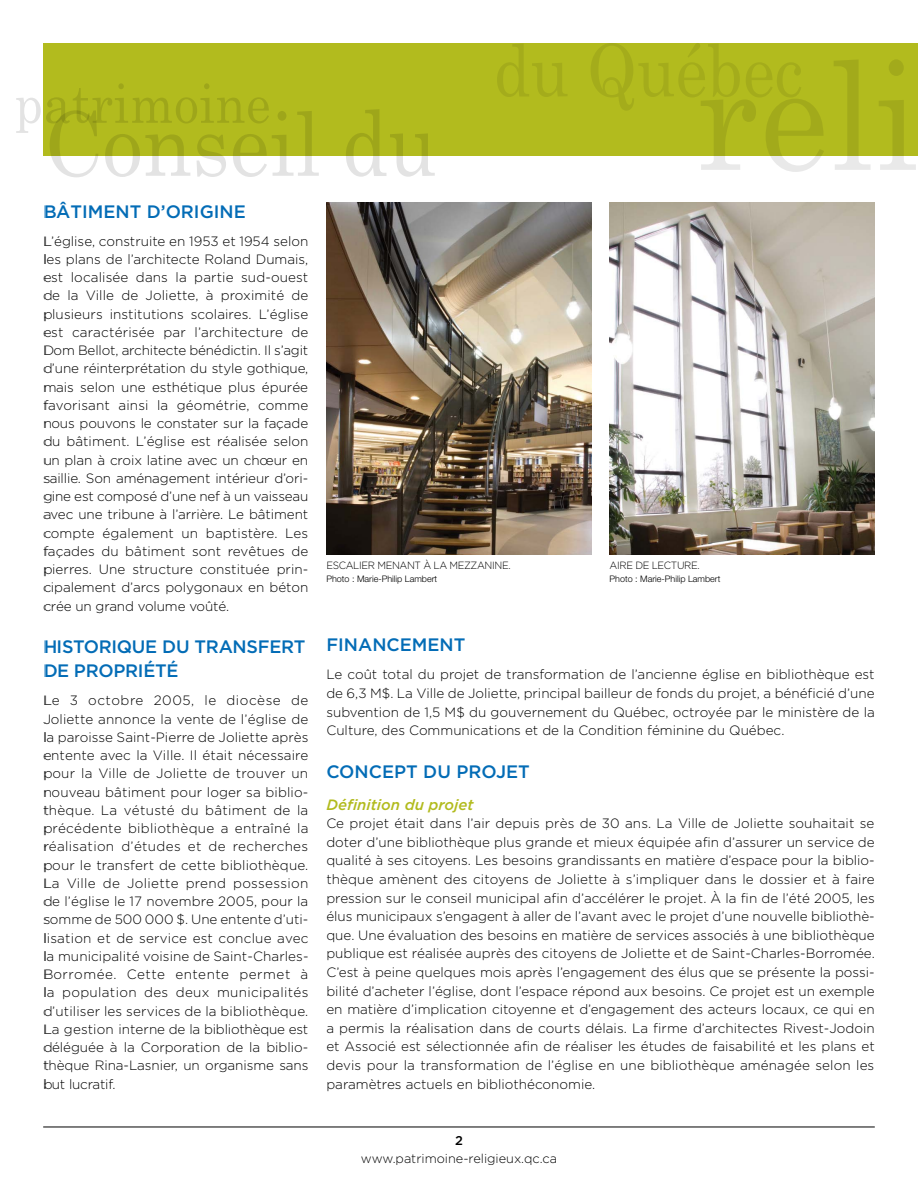
<style>
.page{position:relative;width:918px;height:1188px;background:#fff}
.page>*{position:absolute;margin:0;border:0;box-sizing:border-box;transform-origin:0 0}
.t1{font:500 18px "Gotham";color:#036cb6}
.t2{font:italic 500 15px "Gotham";color:#b2bb1e}
.t3{font:300 13.5px/18.3px "Gotham";letter-spacing:-.005em;color:#000;text-align:justify}
.t4{font:300 12.75px "Gotham";color:#000}
.t5{font:500 12.75px "Gotham";color:#000}
.t6{font:300 10.5px "Gotham";letter-spacing:.18em;color:#000;scale:.95 1}
.t7{font:300 9px "Helvetica Neue";color:#000}
</style>
<div class="page">
<div style="left:43px;top:43px;width:875px;height:113px;background:#b2bb1e"></div>
<svg style="left:834px;top:60px;width:37px;height:110px"></svg>
<svg style="left:879px;top:59px;width:37px;height:111px"></svg>
<svg style="left:346px;top:109px;width:89px;height:68px"></svg>
<svg style="left:16px;top:83px;width:303px;height:94px"></svg>
<svg style="left:497px;top:44px;width:70px;height:53px"></svg>
<svg style="left:591px;top:43px;width:233px;height:129px"></svg>
<hr style="left:43px;top:1127px;width:832px;height:1px;background:#000">
<img style="left:326px;top:203px;width:266px;height:351px">
<img style="left:610px;top:203px;width:265px;height:351px">
<h1 class="t1" style="left:43px;top:201px;width:204px">BÂTI MENT D’ORIGIN E</h1>
<p class="t3" style="left:43px;top:231px;width:267px">L’église, construite en 1953 et 1954 selon les plans de l’architecte Roland Dumais, est localisée dans la partie sud-ouest de la Ville de Joliette, à proximité de plusieurs institutions scolaires. L’église est caractérisée par l’architecture de Dom Bellot, architecte bénédictin. I l s’agit d’une réinterprétation du style gothique, mais selon une esthétique plus épurée favorisant ainsi la géométrie, comme nous pouvons le constater sur la façade du bâtiment. L’église est réalisée selon un plan à croix latine avec un chœur en saillie. Son aménagement intérieur d’ori&shy;gine est composé d’une nef à un vaisseau avec une tribune à l’arrière. Le bâtiment compte également un baptistère. Les façades du bâtiment sont revêtues de pierres. U ne structure constituée prin&shy;cipalement d’arcs polygonaux en béton crée un grand volume voûté.</p>
<h1 class="t1" style="left:43px;top:637px;width:67px">HISTORIQ</h1>
<h1 class="t1" style="left:132px;top:637px;width:88px">UE DU TRANS</h1>
<h1 class="t1" style="left:258px;top:637px;width:49px">FERT</h1>
<h1 class="t1" style="left:43px;top:661px;width:82px">DE PROPRIÉ</h1>
<h1 class="t1" style="left:155px;top:661px;width:22px">TÉ</h1>
<p class="t3" style="left:43px;top:691px;width:267px">Le 3 octobre 2005, le diocèse de Joliette annonce la vente de l’église de la paroisse Saint-Pierre de Joliette après entente avec la Ville. I l était nécessaire pour la Ville de Joliette de trouver un nouveau bâtiment pour loger sa biblio&shy;thèque. La vétusté du bâtiment de la précédente bibliothèque a entraîné la réalisation d’études et de recherches pour le transfert de cette bibliothèque.<br>La Ville de Joliette prend possession de l’église le 17 novembre 2005, pour la somme de 500 000 $. U ne entente d’uti&shy;lisation et de service est conclue avec la municipalité voisine de Saint-Charles-Borromée. Cette entente permet à la population des deux municipalités d’utiliser les services de la bibliothèque.<br>La gestion interne de la bibliothèque est déléguée à la Corporation de la biblio&shy;thèque Rina-Lasnier, un organisme sans but lucratif.</p>
<p class="t6" style="left:326px;top:560px;width:8px">Escal</p>
<p class="t6" style="left:359px;top:560px;width:161px">ier menant à la mezzanine.</p>
<p class="t7" style="left:326px;top:573px;width:112px">Photo : Marie-Philip Lambert</p>
<p class="t6" style="left:610px;top:560px;width:96px">Aire de lecture.</p>
<p class="t7" style="left:610px;top:573px;width:112px">Photo : Marie-Philip Lambert</p>
<h1 class="t1" style="left:326px;top:635px;width:13px">FINAN</h1>
<h1 class="t1" style="left:387px;top:635px;width:80px">CEMENT</h1>
<p class="t3" style="left:326px;top:665px;width:550px">Le coût total du projet de transformation de l’ancienne église en bibliothèque est de 6,3 M$. La Ville de Joliette, principal bailleur de fonds du projet, a bénéficié d’une subvention de 1,5 M$ du gouvernement du Québec, octroyée par le ministère de la Culture, des Communications et de la Condition féminine du Québec.</p>
<h1 class="t1" style="left:326px;top:762px;width:205px">CONCEPT DU PROJET</h1>
<p class="t2" style="left:326px;top:796px;width:149px">Définition du projet</p>
<p class="t3" style="left:326px;top:814px;width:550px">Ce projet était dans l’air depuis près de 30 ans. La Ville de Joliette souhaitait se doter d’une bibliothèque plus grande et mieux équipée afin d’assurer un service de qualité à ses citoyens. Les besoins grandissants en matière d’espace pour la biblio&shy;thèque amènent des citoyens de Joliette à s’impliquer dans le dossier et à faire pression sur le conseil municipal afin d’accélérer le projet. À la fin de l’été 2005, les élus municipaux s’engagent à aller de l’avant avec le projet d’une nouvelle bibliothè&shy;que. U ne évaluation des besoins en matière de services associés à une bibliothèque publique est réalisée auprès des citoyens de Joliette et de Saint-Charles-Borromée.<br>C’est à peine quelques mois après l’engagement des élus que se présente la possi&shy;bilité d’acheter l’église, dont l’espace répond aux besoins. Ce projet est un exemple en matière d’implication citoyenne et d’engagement des acteurs locaux, ce qui en a permis la réalisation dans de courts délais. La firme d’architectes Rivest-Jodoin et Associé est sélectionnée afin de réaliser les études de faisabilité et les plans et devis pour la transformation de l’église en une bibliothèque aménagée selon les paramètres actuels en bibliothéconomie.</p>
<p class="t5" style="left:455px;top:1133px;width:9px">2</p>
<p class="t4" style="left:361px;top:1151px;width:198px">www.patrimoine-religieux.qc.ca</p>
</div>
